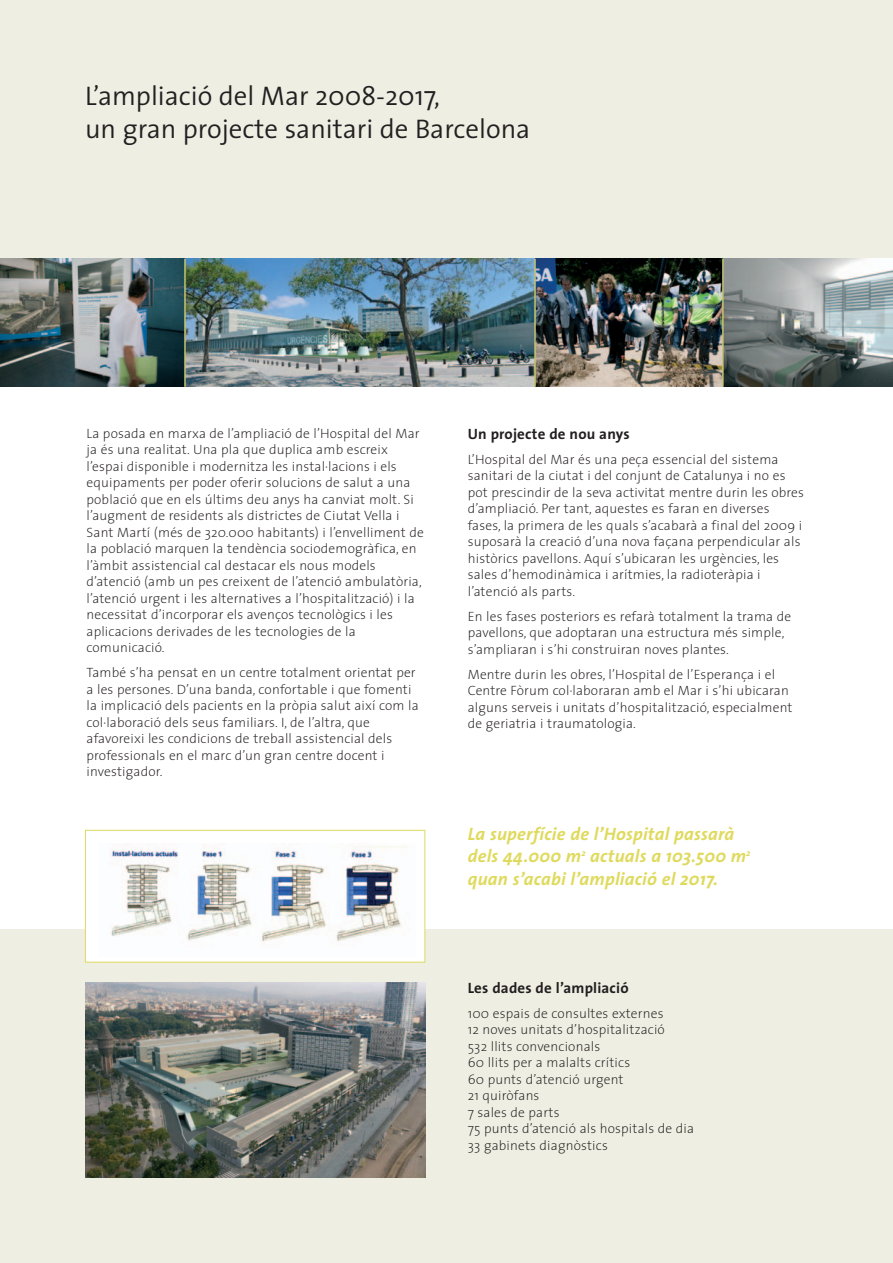
<style>
.page{position:relative;width:893px;height:1263px;background:#efeee3}
.page>*{position:absolute;margin:0;border:0;box-sizing:border-box;transform-origin:0 0}
.t1{font:300 27px/32.4px "The Sans";color:#231f20}
.t2{font:italic 700 18px/22.5px "The Sans";letter-spacing:.01em;color:#dfda5d}
.t3{font:700 15px "The Sans";letter-spacing:.01em;color:#231f20}
.t4{font:200 13.5px/16.5px "The Sans";letter-spacing:.01em;color:#231f20}
</style>
<div class="page">
<div style="left:0;top:259px;width:893px;height:670px;background:#fff"></div>
<img style="left:186px;top:259px;width:348px;height:127px">
<div style="left:85px;top:830px;width:340px;height:132px;background:#fff"></div>
<img style="left:110px;top:845px;width:297px;height:98px">
<div style="left:85px;top:830px;width:340px;height:132px;border:1px solid #dfda5d"></div>
<img style="left:536px;top:259px;width:186px;height:127px">
<svg style="left:724px;top:259px;width:169px;height:127px;background:#879191"></svg>
<img style="left:85px;top:982px;width:340px;height:196px">
<img style="left:0;top:259px;width:184px;height:127px">
<hr style="left:184px;top:259px;width:2px;height:128px;background:#c1c370">
<hr style="left:722px;top:259px;width:2px;height:128px;background:#c1c370">
<hr style="left:534px;top:259px;width:2px;height:128px;background:#c1c370">
<h1 class="t1" style="left:85px;top:83px;width:447px">L’ampliació del Mar 2008-2017,<br>un gran projecte sanitari de Barcelona</h1>
<p class="t4" style="left:87px;top:426px;width:339px">La posada en marxa de l’ampliació de l’Hospital del Mar ja és una realitat. Una pla que duplica amb escreix l’espai disponible i modernitza les instal·lacions i els equipaments per poder oferir solucions de salut a una població que en els últims deu anys ha canviat molt. Si l’augment de residents als districtes de Ciutat Vella i Sant Martí (més de 320.000 habitants) i l’envelliment de la població marquen la tendència sociodemogràfica, en l’àmbit assistencial cal destacar els nous models d’atenció (amb un pes creixent de l’atenció ambulatòria, l’atenció urgent i les alternatives a l’hospitalització) i la necessitat d’incorporar els avenços tecnològics i les aplicacions derivades de les tecnologies de la comunicació.</p>
<p class="t4" style="left:87px;top:666px;width:334px">També s’ha pensat en un centre totalment orientat per a les persones. D’una banda, confortable i que fomenti la implicació dels pacients en la pròpia salut així com la col·laboració dels seus familiars. I, de l’altra, que afavoreixi les condicions de treball assistencial dels professionals en el marc d’un gran centre docent i investigador.</p>
<p class="t3" style="left:468px;top:428px;width:163px">Un projecte de nou anys</p>
<p class="t4" style="left:468px;top:452px;width:338px">L’Hospital del Mar és una peça essencial del sistema sanitari de la ciutat i del conjunt de Catalunya i no es pot prescindir de la seva activitat mentre durin les obres d’ampliació. Per tant, aquestes es faran en diverses fases, la primera de les quals s’acabarà a final del 2009 i suposarà la creació d’una nova façana perpendicular als històrics pavellons. Aquí s’ubicaran les urgències, les sales d’hemodinàmica i arítmies, la radioteràpia i l’atenció als parts.</p>
<p class="t4" style="left:468px;top:609px;width:325px">En les fases posteriors es refarà totalment la trama de pavellons, que adoptaran una estructura més simple, s’ampliaran i s’hi construiran noves plantes.</p>
<p class="t4" style="left:468px;top:667px;width:326px">Mentre durin les obres, l’Hospital de l’Esperança i el Centre Fòrum col·laboraran amb el Mar i s’hi ubicaran alguns serveis i unitats d’hospitalització, especialment de geriatria i traumatologia.</p>
<h2 class="t2" style="left:468px;top:824px;width:284px">La superfície de l’Hospital passarà dels 44.000 m<sup>2</sup> actuals a 103.500 m<sup>2 </sup>quan s’acabi l’ampliació el 2017.</h2>
<p class="t3" style="left:468px;top:982px;width:162px">Les dades de l’ampliació</p>
<p class="t4" style="left:468px;top:1006px;width:228px">100 espais de consultes externes<br>12 noves unitats d’hospitalització<br>532 llits convencionals<br>60 llits per a malalts crítics<br>60 punts d’atenció urgent<br>21 quiròfans<br>7 sales de parts<br>75 punts d’atenció als hospitals de dia<br>33 gabinets diagnòstics</p>
</div>
